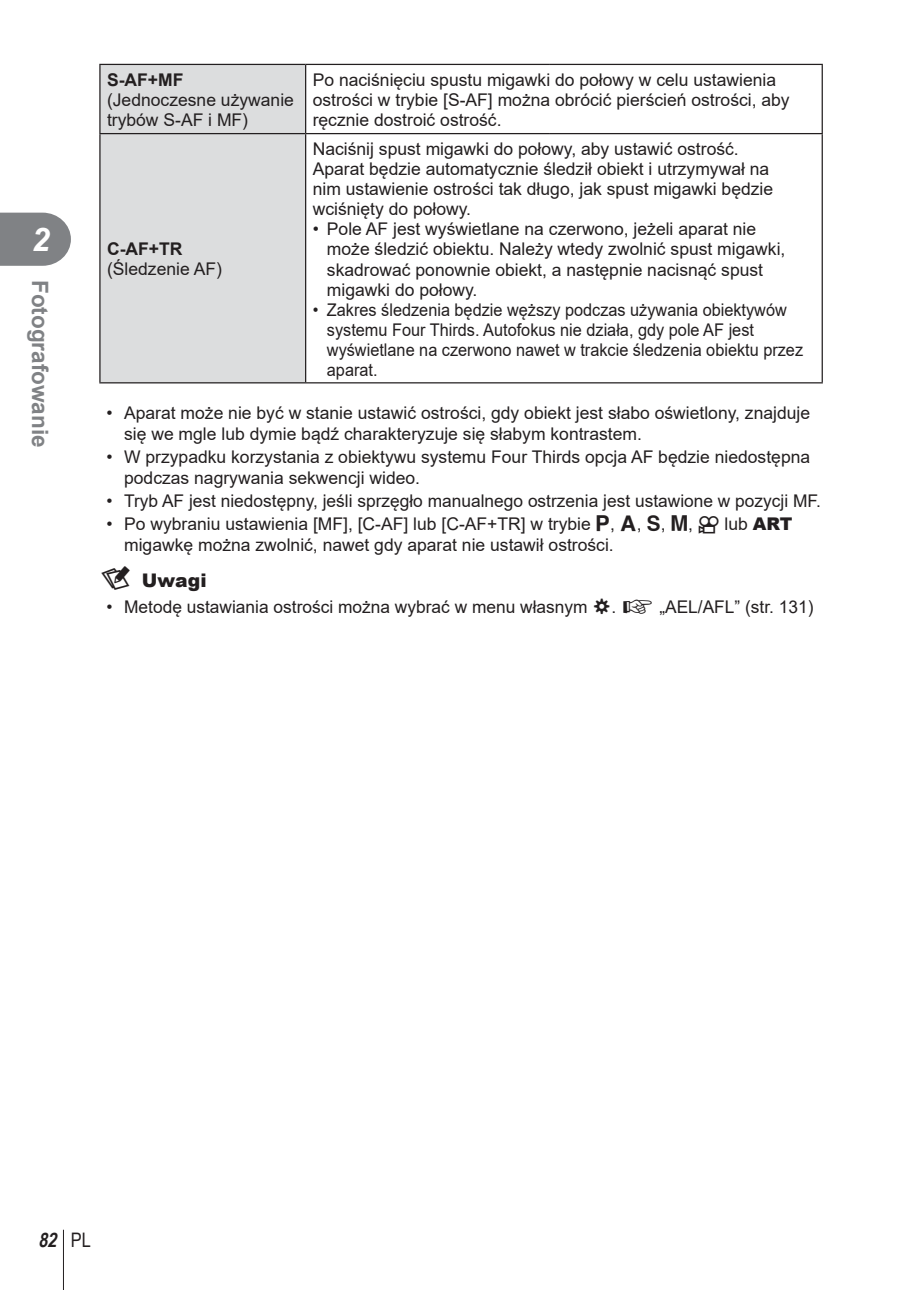
<style>
.page{position:relative;width:908px;height:1290px;background:#fff}
.page>*{position:absolute;margin:0;border:0;box-sizing:border-box;transform-origin:0 0}
.t1{font:italic 700 32.5px "Arial";color:#fff}
.t2{font:700 22.5px "Arial";color:#808285}
.t3{font:italic 700 20px "Arial Narrow";color:#231f20}
.t4{font:900 18.75px "Arial";color:#231f20}
.t5{font:17.5px/20px "Arial";color:#231f20}
.t6{font:17.5px/20px "Arial";color:#231f20;scale:.93 1}
.t7{font:700 17.5px "Arial";color:#231f20}
.s1{font-family:"Olympus 2"}
.s2{font-family:"Olympus 1"}
.s3{font-weight:900}
.s4{font-family:"olympus 15";font-weight:400;font-size:23.75px}
.s5{font-family:"Olympus 37"}
.s6{font-weight:400;font-style:normal}
</style>
<div class="page">
<svg style="left:0;top:213px;width:71px;height:53px;background:#8b8d8f"></svg>
<hr style="left:63px;top:1230px;width:1px;height:60px;background:#231f20">
<div style="left:100px;top:65px;width:205px;height:317px;background:#dcddde"></div>
<hr style="left:821px;top:65px;width:1px;height:68px;background:#231f20">
<hr style="left:821px;top:134px;width:1px;height:248px;background:#231f20">
<hr style="left:99px;top:64px;width:206px;height:1px;background:#231f20">
<hr style="left:99px;top:65px;width:1px;height:68px;background:#231f20">
<hr style="left:305px;top:64px;width:244px;height:1px;background:#231f20">
<hr style="left:305px;top:65px;width:1px;height:68px;background:#231f20">
<hr style="left:549px;top:64px;width:273px;height:1px;background:#231f20">
<hr style="left:99px;top:133px;width:206px;height:1px;background:#231f20">
<hr style="left:99px;top:134px;width:1px;height:248px;background:#231f20">
<hr style="left:305px;top:133px;width:244px;height:1px;background:#231f20">
<hr style="left:305px;top:134px;width:1px;height:248px;background:#231f20">
<hr style="left:549px;top:133px;width:273px;height:1px;background:#231f20">
<hr style="left:99px;top:382px;width:723px;height:1px;background:#231f20">
<h1 class="t1" style="left:32px;top:221px;width:20px">2</h1>
<p class="t2" style="left:53px;top:280px;width:169px;rotate:90deg">Fotografowanie</p>
<p class="t7" style="left:107px;top:70px;width:78px">S-AF+MF</p>
<p class="t5" style="left:107px;top:90px;width:188px">(Jednoczesne używanie trybów S-AF i MF)</p>
<p class="t5" style="left:312px;top:70px;width:478px">Po naciśnięciu spustu migawki do połowy w celu ustawienia ostrości w trybie [S-AF] można obrócić pierścień ostrości, aby ręcznie dostroić ostrość.</p>
<p class="t5" style="left:312px;top:139px;width:462px">Naciśnij spust migawki do połowy, aby ustawić ostrość.<br>Aparat będzie automatycznie śledził obiekt i utrzymywał na nim ustawienie ostrości tak długo, jak spust migawki będzie wciśnięty do połowy.</p>
<p class="t5" style="left:327px;top:219px;width:460px;text-indent:-14px">• Pole AF jest wyświetlane na czerwono, jeżeli aparat nie może śledzić obiektu. Należy wtedy zwolnić spust migawki, skadrować ponownie obiekt, a następnie nacisnąć spust migawki do połowy.</p>
<p class="t6" style="left:327px;top:299px;width:513px;text-indent:-14px">• Zakres śledzenia będzie węższy podczas używania obiektywów systemu Four Thirds. Autofokus nie działa, gdy pole AF jest wyświetlane na czerwono nawet w trakcie śledzenia obiektu przez aparat.</p>
<p class="t5" style="left:124px;top:402px;width:687px;line-height:21px;text-indent:-18px">• Aparat może nie być w stanie ustawić ostrości, gdy obiekt jest słabo oświetlony, znajduje się we mgle lub dymie bądź charakteryzuje się słabym kontrastem.</p>
<p class="t5" style="left:124px;top:446px;width:687px;line-height:21px;text-indent:-18px">• W przypadku korzystania z obiektywu systemu Four Thirds opcja AF będzie niedostępna podczas nagrywania sekwencji wideo.</p>
<p class="t5" style="left:106px;top:491px;width:715px">• Tryb AF jest niedostępny, jeśli sprzęgło manualnego ostrzenia jest ustawione w pozycji MF.</p>
<p class="t5" style="left:124px;top:513px;width:669px;line-height:21px;text-indent:-18px">• Po wybraniu ustawienia [MF], [C-AF] lub [C-AF+TR] w trybie <span class="s1">P</span>, <span class="s1">A</span>, <span class="s1">S</span>, <span class="s1">M</span>, <span class="s2">n</span> lub <span class="s3">ART </span>migawkę można zwolnić, nawet gdy aparat nie ustawił ostrości.</p>
<p class="t4" style="left:99px;top:567px;width:109px"><span class="s4">$</span> Uwagi</p>
<p class="t5" style="left:106px;top:596px;width:708px">• Metodę ustawiania ostrości można wybrać w menu własnym <span class="s5">G</span>. <span class="s2">g</span> „AEL/AFL” (str. 131)</p>
<p class="t7" style="left:107px;top:240px;width:77px">C-AF+TR</p>
<p class="t5" style="left:107px;top:259px;width:116px">( Śledzenie AF)</p>
<p class="t3" style="left:38px;top:1228px;width:54px">82 <span class="s6">PL</span></p>
</div>
